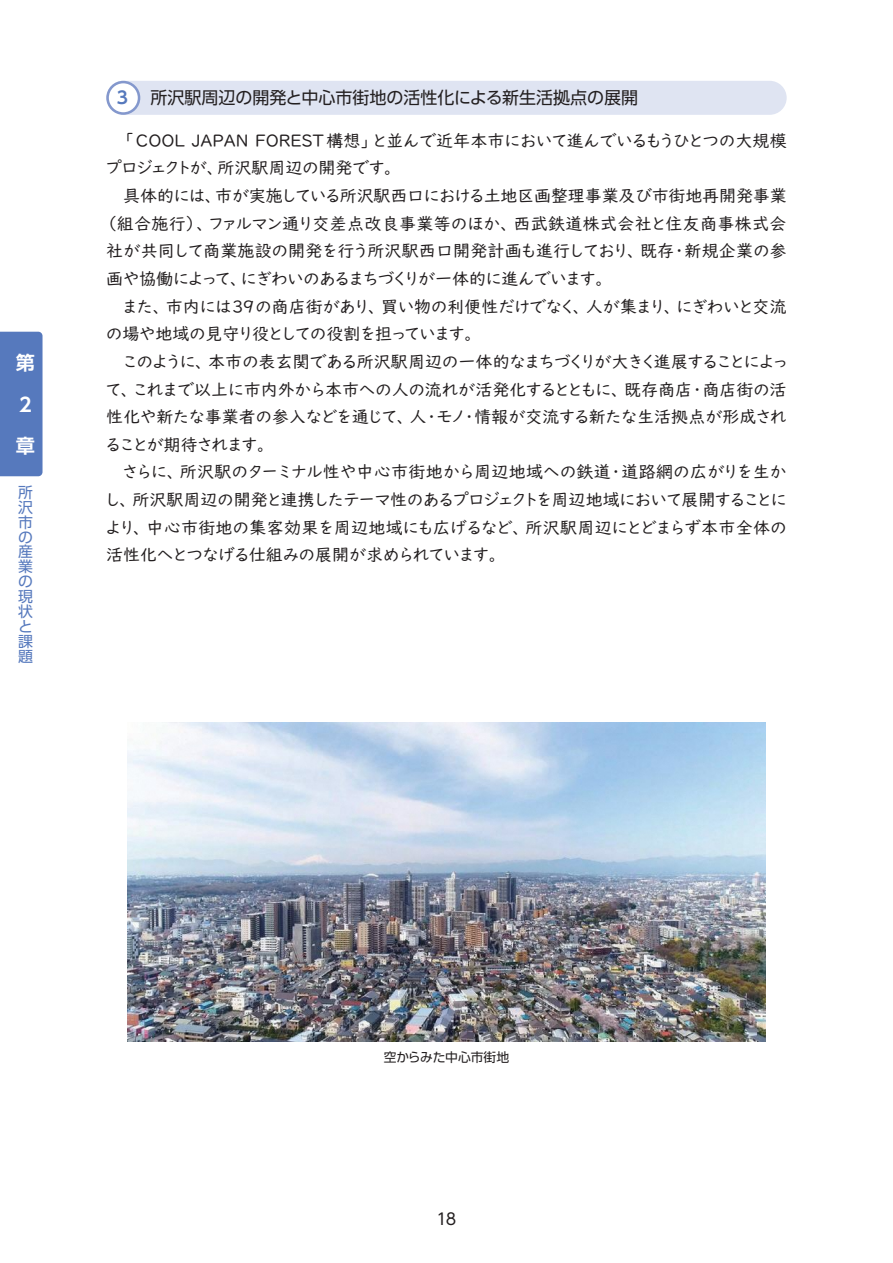
<style>
.page{position:relative;width:893px;height:1263px;background:#fff}
.page>*{position:absolute;margin:0;border:0;box-sizing:border-box;transform-origin:0 0}
.t1{font:700 19.2px/41.4px "UD Shin Go Pr 6 De";color:#fff}
.t2{font:16.95px/27.6px "UD Digi Kyokasho Pro N";letter-spacing:-.025em;color:#231f20}
.t3{font:16.95px "UD Digi Kyokasho Pro N";color:#231f20}
.t4{font:16.95px "UD Digi Kyokasho Pro N";letter-spacing:-.09em;color:#231f20}
.t5{font:16.95px "UD Digi Kyokasho Pro N";letter-spacing:-.075em;color:#231f20}
.t6{font:16.95px "UD Digi Kyokasho Pro N";letter-spacing:.02em;color:#231f20}
.t7{font:16.95px "UD Digi Kyokasho Pro N";letter-spacing:.01em;color:#231f20}
.t8{font:16.95px "UD Shin Go Pr 6";color:#231f20}
.t9{font:16.95px "UD Digi Kyokasho Pro N";letter-spacing:-.05em;color:#231f20}
.t10{font:16.95px "UD Digi Kyokasho Pro N";letter-spacing:-.085em;color:#231f20}
.t11{font:16.95px "UD Digi Kyokasho Pro N";letter-spacing:-.11em;color:#231f20}
.t12{font:700 16.95px "UD Shin Go Pr 6 De";color:#5679bd}
.t13{font:15.9px "UD Shin Go Pr 6";color:#231f20}
.t14{font:14.85px/14.9px "UD Shin Go Pr 6";color:#5679bd;text-align:justify}
.t15{font:12.75px "UD Shin Go Pr 6";letter-spacing:-.015em;color:#231f20}
</style>
<div class="page">
<div style="left:106px;top:81px;width:681px;height:34px;background:#dfe4f2;border-radius:17px"></div>
<div style="left:108px;top:82px;width:31px;height:32px;background:#fff;border-radius:50%"></div>
<div style="left:106px;top:81px;width:34px;height:34px;border:3px solid #8498cd;border-radius:50%"></div>
<img style="left:128px;top:723px;width:637px;height:319px">
<div style="left:0;top:332px;width:43px;height:144px;background:#5679bd"></div>
<p class="t1" style="left:16px;top:341px;width:20px">第<br>２章</p>
<p class="t14" style="left:18px;top:484px;width:16px">所沢市の産業の現状と課題</p>
<p class="t12" style="left:117px;top:84px;width:13px">3</p>
<p class="t8" style="left:150px;top:84px;width:489px">所沢駅周辺の開発と中心市街地の活性化による新生活拠点の展開</p>
<p class="t2" style="left:105px;top:126px;width:683px;text-indent:12px">「COOL JAPAN FOREST構想」と並んで近年本市において進んでいるもうひとつの大規模プロジェクトが、所沢駅周辺の開発です。</p>
<p class="t2" style="left:123px;top:181px;width:665px">具体的には、市が実施している所沢駅西口における土地区画整理事業及び市街地再開発事業</p>
<p class="t6" style="left:100px;top:209px;width:688px">（組合施行）、ファルマン通り交差点改良事業等のほか、西武鉄道株式会社と住友商事株式会</p>
<p class="t7" style="left:106px;top:237px;width:682px">社が共同して商業施設の開発を行う所沢駅西口開発計画も進行しており、既存・新規企業の参</p>
<p class="t4" style="left:106px;top:264px;width:508px">画や協働によって、にぎわいのあるまちづくりが一体的に進んでいます。</p>
<p class="t2" style="left:122px;top:292px;width:666px">また、市内には39の商店街があり、買い物の利便性だけでなく、人が集まり、にぎわいと交流</p>
<p class="t10" style="left:106px;top:320px;width:377px">の場や地域の見守り役としての役割を担っています。</p>
<p class="t5" style="left:122px;top:347px;width:669px">このように、本市の表玄関である所沢駅周辺の一体的なまちづくりが大きく進展することによっ</p>
<p class="t2" style="left:105px;top:375px;width:683px">て、これまで以上に市内外から本市への人の流れが活発化するとともに、既存商店・商店街の活</p>
<p class="t2" style="left:106px;top:402px;width:682px">性化や新たな事業者の参入などを通じて、人・モノ・情報が交流する新たな生活拠点が形成され</p>
<p class="t11" style="left:105px;top:430px;width:171px">ることが期待されます。</p>
<p class="t3" style="left:122px;top:458px;width:667px">さらに、所沢駅のターミナル性や中心市街地から周辺地域への鉄道・道路網の広がりを生か</p>
<p class="t4" style="left:104px;top:486px;width:685px">し、所沢駅周辺の開発と連携したテーマ性のあるプロジェクトを周辺地域において展開することに</p>
<p class="t3" style="left:105px;top:513px;width:683px">より、中心市街地の集客効果を周辺地域にも広げるなど、所沢駅周辺にとどまらず本市全体の</p>
<p class="t9" style="left:106px;top:541px;width:401px">活性化へとつなげる仕組みの展開が求められています。</p>
<p class="t15" style="left:384px;top:1046px;width:127px">空からみた中心市街地</p>
<p class="t13" style="left:437px;top:1206px;width:21px">18</p>
</div>
